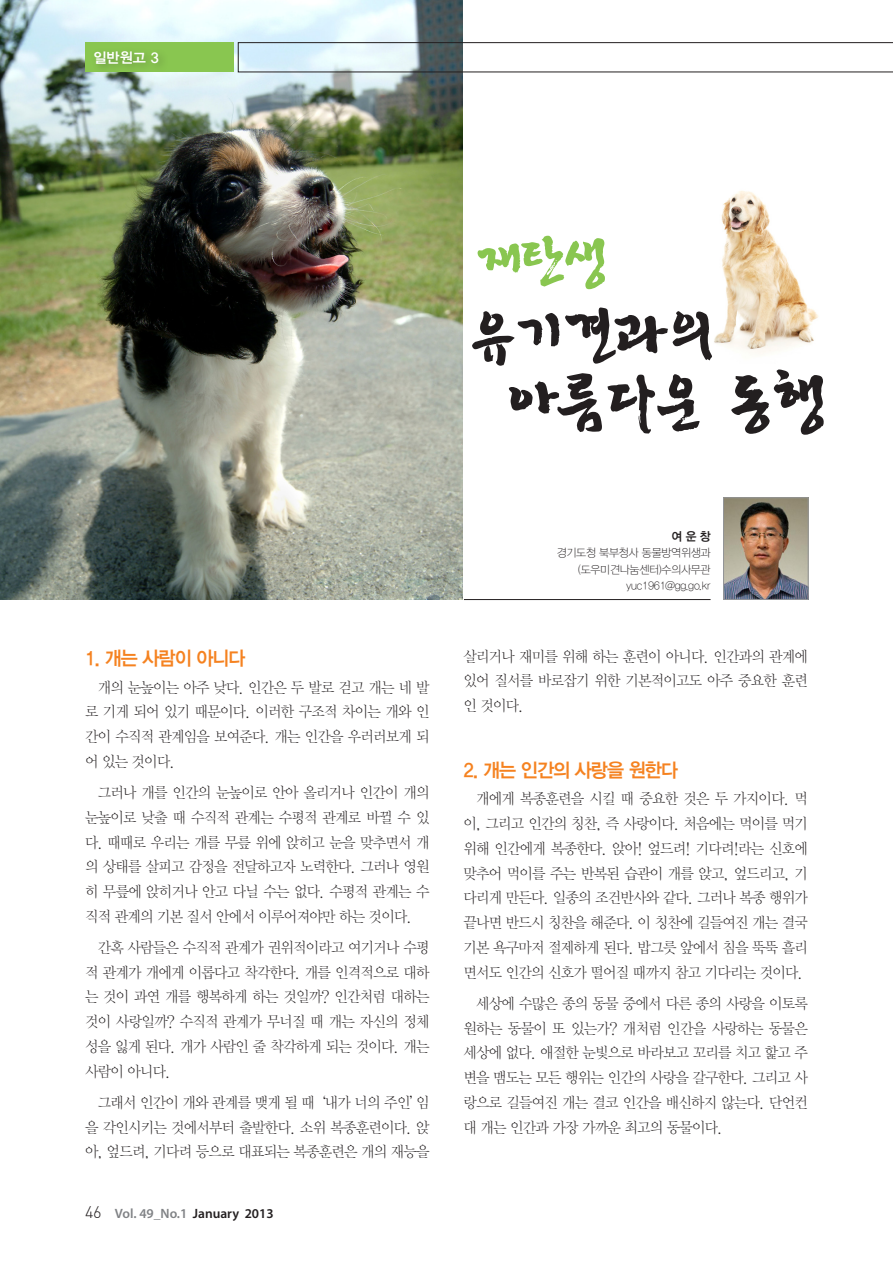
<style>
.page{position:relative;width:893px;height:1263px;background:#fff}
.page>*{position:absolute;margin:0;border:0;box-sizing:border-box;transform-origin:0 0}
.t1{font:76.2px "YDI Yuro B";letter-spacing:-.025em;color:#231f20}
.t2{font:65.1px "YDI Yuro B";color:#89c650}
.t3{font:19.5px "YDIYGO340";letter-spacing:-.05em;color:#f58220;scale:.95 1}
.t4{font:16.5px "Dinlig";color:#231f20}
.t5{font:15px/24.8px "YDIY Mj O310";letter-spacing:-.05em;color:#231f20;text-align:justify;scale:.95 1}
.t6{font:14.25px "YDIYGO340";color:#fff}
.t7{font:600 13.5px "Myriad Pro";color:#808285}
.t8{font:12px "YDIYGO340";color:#231f20}
.t9{font:11.25px "YDIYGO310";letter-spacing:-.025em;color:#231f20}
.s1{color:#231f20}
</style>
<div class="page">
<img style="left:714px;top:191px;width:105px;height:163px">
<img style="left:0;top:0;width:463px;height:600px">
<div style="left:85px;top:43px;width:149px;height:29px;background:#89c650"></div>
<div style="left:90px;top:46px;width:79px;height:29px;background:#231f20;opacity:.3"></div>
<svg style="left:238px;top:43px;width:655px;height:29px"></svg>
<img style="left:725px;top:499px;width:81px;height:99px">
<div style="left:723px;top:497px;width:85px;height:103px;border:1px solid #939598"></div>
<hr style="left:464px;top:599px;width:247px;height:1px;background:#231f20">
<p class="t6" style="left:94px;top:49px;width:67px">일반원고 3</p>
<p class="t2" style="left:476px;top:230px;width:131px">재탄생</p>
<p class="t1" style="left:463px;top:298px;width:253px">유기견과의</p>
<p class="t1" style="left:503px;top:365px;width:323px">아름다운 동행</p>
<p class="t3" style="left:85px;top:647px;width:171px">1. 개는 사람이 아니다</p>
<p class="t5" style="left:85px;top:675px;width:364px;text-indent:13px">개의 눈높이는 아주 낮다. 인간은 두 발로 걷고 개는 네 발 로 기게 되어 있기 때문이다. 이러한 구조적 차이는 개와 인 간이 수직적 관계임을 보여준다. 개는 인간을 우러러보게 되 어 있는 것이다.</p>
<p class="t5" style="left:85px;top:781px;width:364px;text-indent:13px">그러나 개를 인간의 눈높이로 안아 올리거나 인간이 개의 눈높이로 낮출 때 수직적 관계는 수평적 관계로 바뀔 수 있 다. 때때로 우리는 개를 무릎 위에 앉히고 눈을 맞추면서 개 의 상태를 살피고 감정을 전달하고자 노력한다. 그러나 영원 히 무릎에 앉히거나 안고 다닐 수는 없다. 수평적 관계는 수 직적 관계의 기본 질서 안에서 이루어져야만 하는 것이다.</p>
<p class="t5" style="left:85px;top:936px;width:364px;text-indent:13px">간혹 사람들은 수직적 관계가 권위적이라고 여기거나 수평 적 관계가 개에게 이롭다고 착각한다. 개를 인격적으로 대하 는 것이 과연 개를 행복하게 하는 것일까? 인간처럼 대하는 것이 사랑일까? 수직적 관계가 무너질 때 개는 자신의 정체 성을 잃게 된다. 개가 사람인 줄 착각하게 되는 것이다. 개는 사람이 아니다.</p>
<p class="t5" style="left:85px;top:1090px;width:364px;text-indent:13px">그래서 인간이 개와 관계를 맺게 될 때 ‘내가 너의 주인’임 을 각인시키는 것에서부터 출발한다. 소위 복종훈련이다. 앉 아, 엎드려, 기다려 등으로 대표되는 복종훈련은 개의 재능을</p>
<p class="t4" style="left:85px;top:1202px;width:18px">46</p>
<p class="t7" style="left:115px;top:1205px;width:160px">Vol. 49_No.1 <span class="s1">January 2013</span></p>
<p class="t8" style="left:671px;top:529px;width:41px">여운창</p>
<p class="t9" style="left:557px;top:546px;width:155px">경기도청 북부청사 동물방역위생과</p>
<p class="t9" style="left:578px;top:563px;width:134px">(도우미견나눔센터)수의사무관</p>
<p class="t9" style="left:626px;top:579px;width:86px">yuc1961@gg.go.kr</p>
<p class="t5" style="left:463px;top:644px;width:364px">살리거나 재미를 위해 하는 훈련이 아니다. 인간과의 관계에 있어 질서를 바로잡기 위한 기본적이고도 아주 중요한 훈련 인 것이다.</p>
<p class="t3" style="left:463px;top:759px;width:227px">2. 개는 인간의 사랑을 원한다</p>
<p class="t5" style="left:463px;top:787px;width:364px;text-indent:13px">개에게 복종훈련을 시킬 때 중요한 것은 두 가지이다. 먹 이, 그리고 인간의 칭찬, 즉 사랑이다. 처음에는 먹이를 먹기 위해 인간에게 복종한다. 앉아! 엎드려! 기다려!라는 신호에 맞추어 먹이를 주는 반복된 습관이 개를 앉고, 엎드리고, 기 다리게 만든다. 일종의 조건반사와 같다. 그러나 복종 행위가 끝나면 반드시 칭찬을 해준다. 이 칭찬에 길들여진 개는 결국 기본 욕구마저 절제하게 된다. 밥그릇 앞에서 침을 뚝뚝 흘리 면서도 인간의 신호가 떨어질 때까지 참고 기다리는 것이다.</p>
<p class="t5" style="left:463px;top:991px;width:364px;text-indent:13px">세상에 수많은 종의 동물 중에서 다른 종의 사랑을 이토록 원하는 동물이 또 있는가? 개처럼 인간을 사랑하는 동물은 세상에 없다. 애절한 눈빛으로 바라보고 꼬리를 치고 핥고 주 변을 맴도는 모든 행위는 인간의 사랑을 갈구한다. 그리고 사 랑으로 길들여진 개는 결코 인간을 배신하지 않는다. 단언컨 대 개는 인간과 가장 가까운 최고의 동물이다.</p>
</div>
